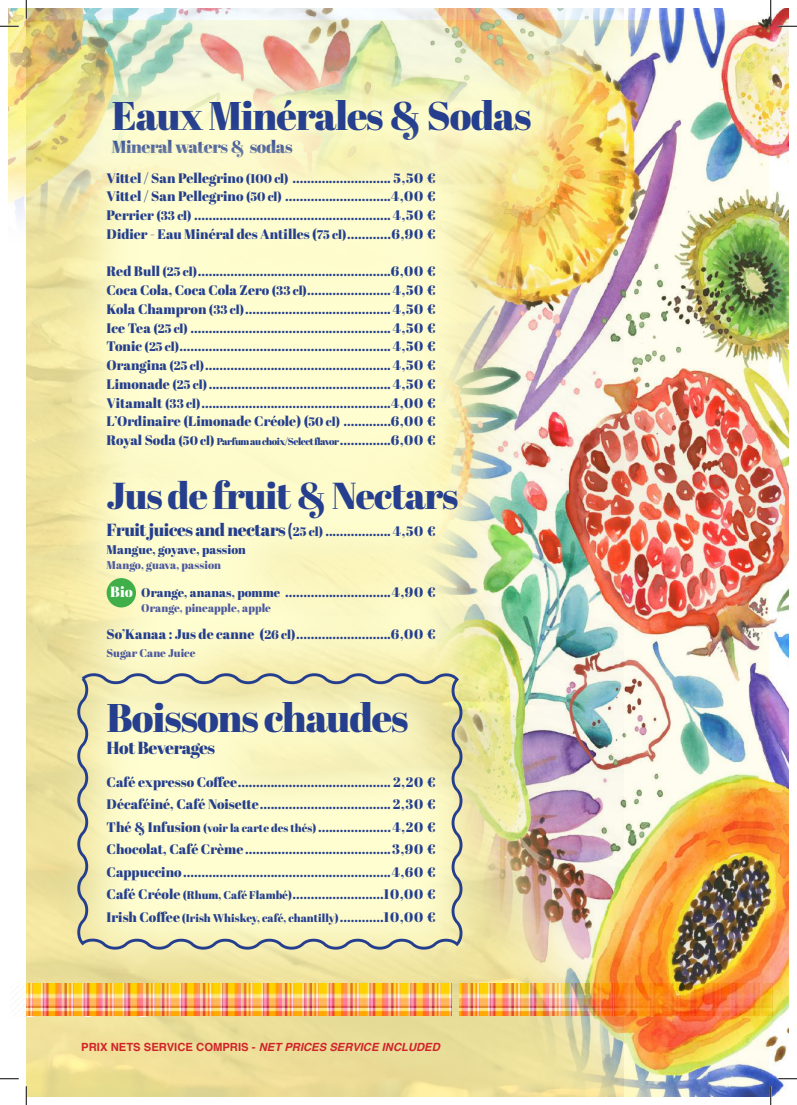
<style>
.page{position:relative;width:797px;height:1105px;background:#fff}
.page>*{position:absolute;margin:0;border:0;box-sizing:border-box;transform-origin:0 0}
.t1{font:40px "Abril Fatface";letter-spacing:-.025em;color:#253f8e}
.t2{font:37.5px "Abril Fatface";letter-spacing:-.025em;color:#253f8e}
.t3{font:17.5px "Abril Fatface";letter-spacing:-.025em;color:#253f8e}
.t4{font:14.75px "Abril Fatface";color:#fff}
.t5{font:13.75px/18.8px "Abril Fatface";color:#253f8e;text-align:justify}
.t6{font:12.5px "Abril Fatface";letter-spacing:.005em;color:#253f8e}
.t7{font:11.25px "Abril Fatface";color:#253f8e}
.t8{font:11.25px "Abril Fatface";letter-spacing:.005em;color:#4d5a9e}
.t9{font:italic 700 11.25px "Helvetica";color:#d1232a}
.t10{font:10px "Abril Fatface";letter-spacing:-.05em;color:#253f8e}
.s1{font-size:12.5px}
.s2{font-style:inherit}
.s3{font-size:13.75px}
.s4{font-family:"Agate SSK"}
.s5{font-size:11.25px}
.s6{font-style:normal}
</style>
<div class="page">
<img style="left:9px;top:9px;width:17px;height:211px">
<img style="left:26px;top:9px;width:108px;height:1087px">
<img style="left:26px;top:1015px;width:108px;height:1px">
<img style="left:26px;top:983px;width:108px;height:32px">
<img style="left:134px;top:9px;width:654px;height:1087px">
<img style="left:58px;top:46px;width:531px;height:168px">
<svg style="left:55px;top:120px;width:463px;height:865px;background:#f5f1bd"></svg>
<svg style="left:73px;top:669px;width:393px;height:285px;background:#f2efc0"></svg>
<div style="left:107px;top:578px;width:29px;height:29px;background:#40ae49;border-radius:50%"></div>
<svg style="left:0;top:25px;width:19px;height:2px"></svg>
<svg style="left:778px;top:25px;width:19px;height:2px"></svg>
<svg style="left:0;top:1078px;width:19px;height:1px"></svg>
<svg style="left:778px;top:1078px;width:19px;height:1px"></svg>
<svg style="left:25px;top:0;width:2px;height:19px"></svg>
<svg style="left:25px;top:1086px;width:2px;height:19px"></svg>
<svg style="left:770px;top:0;width:1px;height:19px"></svg>
<svg style="left:770px;top:1086px;width:1px;height:19px"></svg>
<h1 class="t1" style="left:112px;top:88px;width:421px">Eaux Minérales &amp; Sodas</h1>
<p class="t3" style="left:112px;top:134px;width:182px">Mineral waters &amp; sodas</p>
<p class="t5" style="left:107px;top:168px;width:330px">Vittel / San Pellegrino <span class="s1">(100 cl)</span> ........................... <span class="s2">5,50 € </span>Vittel / San Pellegrino <span class="s1">(50 cl)</span> .............................<span class="s2">4,00 € </span>Perrier <span class="s1">(33 cl)</span> ......................................................<span class="s2">4,50 € </span>Didier - Eau Minéral des Antilles (<span class="s1">75 cl)</span>............<span class="s2">6,90 €</span></p>
<p class="t5" style="left:107px;top:262px;width:330px">Red Bull <span class="s1">(25 cl)</span>.....................................................<span class="s2">6,00 € </span>Coca Cola, Coca Cola Zero <span class="s1">(33 cl)</span>.......................<span class="s2">4,50 € </span>Kola Champron <span class="s1">(33 cl)</span>........................................<span class="s2">4,50 € </span>Ice Tea <span class="s1">(25 cl)</span> .......................................................<span class="s2">4,50 € </span>Tonic <span class="s1">(25 cl)</span>..........................................................<span class="s2">4,50 € </span>Orangina <span class="s1">(25 cl)</span>...................................................<span class="s2">4,50 € </span>Limonade <span class="s1">(25 cl)</span>..................................................<span class="s2">4,50 € </span>Vitamalt <span class="s1">(33 cl)</span>....................................................<span class="s2">4,00 € </span>L’Ordinaire (Limonade Créole) (<span class="s1">50 cl)</span> .............<span class="s2">6,00 €</span></p>
<p class="t10" style="left:107px;top:435px;width:330px"><span class="s3">Royal Soda</span> <span class="s1">(50 cl)</span> Parfum au choix/Select flavor<span class="s3">..............</span><span class="s3">6,00 €</span></p>
<h2 class="t2" style="left:107px;top:469px;width:353px">Jus de fruit &amp; Nectars</h2>
<p class="t3" style="left:107px;top:518px;width:330px">Fruit juices and nectars <span class="s4">(</span><span class="s1">25 cl)</span> <span class="s3">..................</span><span class="s3">4,50 €</span></p>
<p class="t6" style="left:107px;top:541px;width:141px">Mangue, goyave, passion</p>
<p class="t8" style="left:107px;top:557px;width:116px">Mango, guava, passion</p>
<p class="t5" style="left:141px;top:582px;width:296px"><span class="s1">Orange, ananas, pomme</span> .............................<span class="s2">4,90 €</span></p>
<p class="t8" style="left:141px;top:600px;width:131px">Orange, pineapple, apple</p>
<p class="t5" style="left:107px;top:624px;width:330px">So’Kanaa : Jus de canne (<span class="s1">26 cl)</span>..........................<span class="s2">6,00 €</span></p>
<p class="t8" style="left:107px;top:645px;width:90px">Sugar Cane Juice</p>
<p class="t4" style="left:110px;top:582px;width:24px">Bio</p>
<h1 class="t1" style="left:107px;top:689px;width:303px">Boissons chaudes</h1>
<p class="t3" style="left:107px;top:735px;width:110px">Hot Beverages</p>
<p class="t5" style="left:107px;top:770px;width:330px;line-height:22.5px">Café expresso Coffee.......................................... <span class="s2">2,20 € </span>Décaféiné, Café Noisette.................................... <span class="s2">2,30 € </span>Thé &amp; Infusion <span class="s5">(voir la carte des thés)</span>....................<span class="s2">4,20 € </span>Chocolat, Café Crème........................................<span class="s2">3,90 € </span>Cappuccino.........................................................<span class="s2">4,60 € </span>Café Créole <span class="s5">(Rhum, Café Flambé)</span>.........................<span class="s2">10,00 €</span></p>
<p class="t7" style="left:107px;top:910px;width:330px"><span class="s3">Irish Coffee</span> (Irish Whiskey, café, chantilly)<span class="s3">............</span><span class="s3">10,00 €</span></p>
<p class="t9" style="left:81px;top:1038px;width:360px"><span class="s6">PRIX NETS SERVICE COMPRIS -</span> NET PRICES SERVICE INCLUDED</p>
</div>
